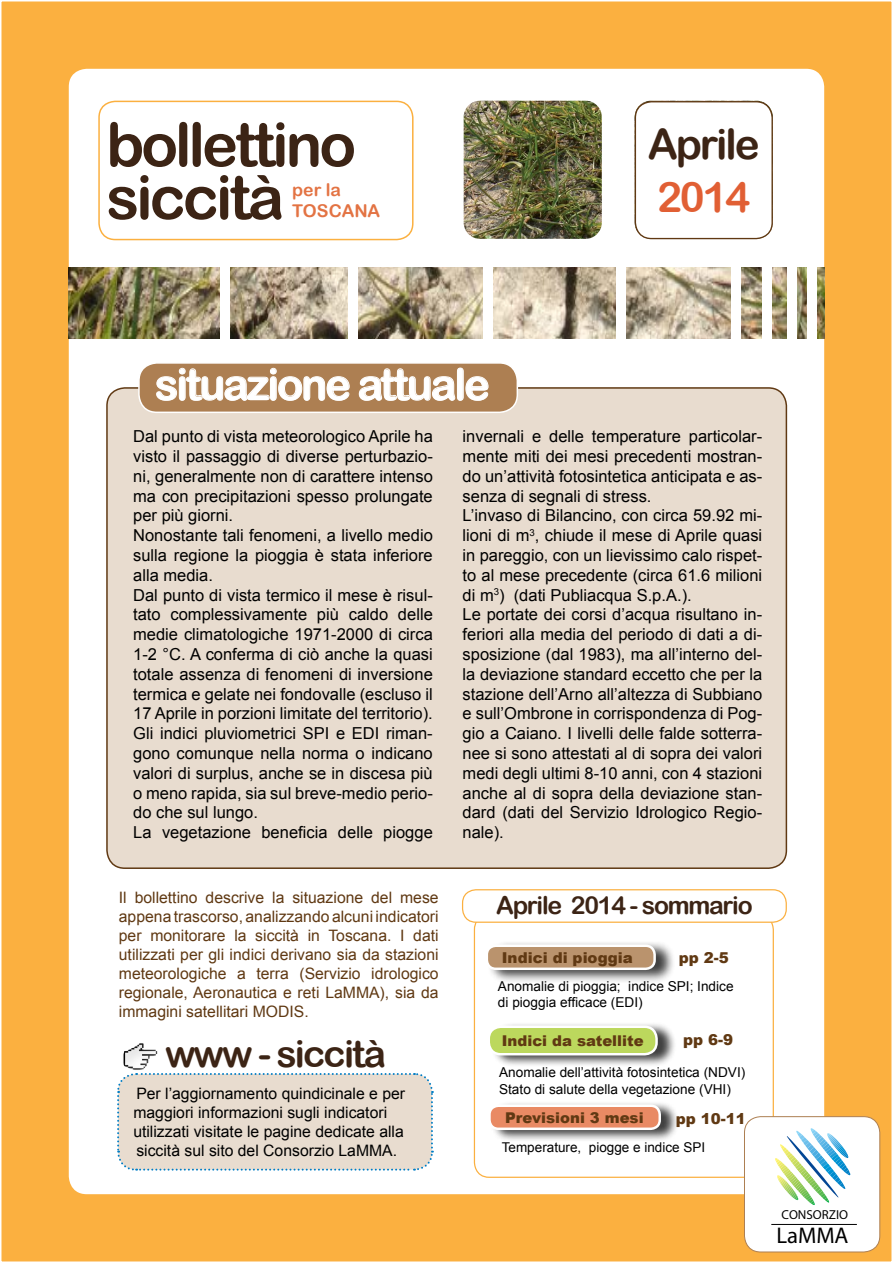
<style>
.page{position:relative;width:893px;height:1263px;background:#fff}
.page>*{position:absolute;margin:0;border:0;box-sizing:border-box;transform-origin:0 0}
.t1{font:60.9px/52.8px "Arial Rounded MT Bold";letter-spacing:-.05em;color:#3c2415}
.t2{font:43.5px "Arial Rounded MT Bold";letter-spacing:-.05em;color:#fff}
.t3{font:42px "Arial Rounded MT Bold";letter-spacing:-.05em;color:#3c2415}
.t4{font:42px "Arial Rounded MT Bold";color:#e15f34}
.t5{font:37.5px "Arial Rounded MT Bold";letter-spacing:-.05em;color:#3c2415}
.t6{font:24.75px "Arial Rounded MT Bold";letter-spacing:-.05em;color:#3c2415}
.t7{font:22.8px "Myriad Pro";color:#000}
.t8{font:17.55px/21.1px "Arial Rounded MT Bold";color:#e37343}
.t9{font:16.5px/19.8px "Arial";color:#000}
.t10{font:15.75px/18.9px "Arial";color:#603913;text-align:justify}
.t11{font:15.75px/18.9px "Arial";color:#000}
.t12{font:900 15px "Arial";color:#603913}
.t13{font:900 14.85px "Arial";color:#603913}
.t14{font:13.65px/16.4px "Arial";color:#000}
.t15{font:13.5px "Arial";color:#000}
.t16{font:13.05px "Myriad Pro";color:#000}
</style>
<div class="page">
<div style="left:0;top:0;width:893px;height:1263px;background:#fbb040;border:2px solid #fff"></div>
<div style="left:69px;top:69px;width:755px;height:1125px;background:#fff;border-radius:18px"></div>
<img style="left:464px;top:101px;width:309px;height:138px">
<div style="left:98px;top:101px;width:316px;height:139px;border:2px solid #fbb040;border-radius:16px"></div>
<div style="left:635px;top:102px;width:137px;height:137px;background:#fff;border-radius:16px"></div>
<div style="left:635px;top:101px;width:138px;height:138px;border:1px solid #603913;border-radius:16px"></div>
<div style="left:107px;top:388px;width:679px;height:480px;background:#e8dccf;border-radius:18px"></div>
<div style="left:139px;top:363px;width:378px;height:49px;background:#ad7f52;border-radius:18px"></div>
<div style="left:138px;top:362px;width:380px;height:51px;border:2px solid #fff;border-radius:18px"></div>
<svg style="left:156px;top:368px;width:194px;height:33px"></svg>
<svg style="left:359px;top:367px;width:130px;height:34px"></svg>
<img style="left:69px;top:268px;width:755px;height:70px">
<div style="left:220px;top:260px;width:10px;height:84px;background:#fff"></div>
<div style="left:348px;top:261px;width:10px;height:84px;background:#fff"></div>
<div style="left:483px;top:264px;width:9px;height:84px;background:#fff"></div>
<div style="left:616px;top:259px;width:9px;height:84px;background:#fff"></div>
<div style="left:731px;top:266px;width:9px;height:84px;background:#fff"></div>
<div style="left:762px;top:266px;width:9px;height:84px;background:#fff"></div>
<div style="left:787px;top:266px;width:9px;height:84px;background:#fff"></div>
<div style="left:807px;top:266px;width:9px;height:84px;background:#fff"></div>
<div style="left:117px;top:1073px;width:317px;height:98px;background:#e8dccf"></div>
<img style="left:123px;top:1043px;width:34px;height:27px">
<div style="left:462px;top:889px;width:325px;height:34px;border:1px solid #fbb040;border-radius:14px"></div>
<div style="left:487px;top:939px;width:188px;height:44px;background:#000;opacity:.75"></div>
<div style="left:487px;top:946px;width:168px;height:23px;background:#ba936d;border-radius:9px"></div>
<div style="left:486px;top:944px;width:170px;height:26px;border:2px solid #fff;border-radius:9px"></div>
<div style="left:744px;top:1117px;width:136px;height:135px;background:#fff;border-radius:16px"></div>
<div style="left:744px;top:1116px;width:136px;height:136px;border:1px solid #ad7f52;border-radius:16px"></div>
<svg style="left:775px;top:1128px;width:76px;height:77px"></svg>
<hr style="left:771px;top:1224px;width:86px;height:1px;background:#000">
<div style="left:491px;top:1101px;width:188px;height:41px;background:#000;opacity:.75"></div>
<div style="left:489px;top:1106px;width:171px;height:23px;background:#e98a64;border-radius:9px"></div>
<div style="left:488px;top:1104px;width:173px;height:26px;border:2px solid #fff;border-radius:9px"></div>
<div style="left:490px;top:1022px;width:186px;height:46px;background:#000;opacity:.75"></div>
<div style="left:489px;top:1027px;width:168px;height:27px;background:#bcd85d;border-radius:12px"></div>
<div style="left:487px;top:1025px;width:171px;height:30px;border:2px solid #fff;border-radius:12px"></div>
<h1 class="t1" style="left:106px;top:117px;width:251px">bollettino siccità</h1>
<p class="t8" style="left:292px;top:179px;width:89px">per la<br>TOSCANA</p>
<h3 class="t3" style="left:648px;top:119px;width:114px">Aprile</h3>
<h3 class="t4" style="left:657px;top:172px;width:95px">2014</h3>
<h2 class="t2" style="left:155px;top:359px;width:336px">situazione attuale</h2>
<p class="t9" style="left:133px;top:427px;width:301px">Dal punto di vista meteorologico Aprile ha visto il passaggio di diverse perturbazio&shy;ni, generalmente non di carattere intenso ma con precipitazioni spesso prolungate per più giorni.<br>Nonostante tali fenomeni, a livello medio sulla regione la pioggia è stata inferiore alla media.<br>Dal punto di vista termico il mese è risul&shy;tato complessivamente più caldo delle medie climatologiche 1971-2000 di circa 1-2 °C. A conferma di ciò anche la quasi totale assenza di fenomeni di inversione termica e gelate nei fondovalle (escluso il 17 Aprile in porzioni limitate del territorio).<br>Gli indici pluviometrici SPI e EDI riman&shy;gono comunque nella norma o indicano valori di surplus, anche se in discesa più o meno rapida, sia sul breve-medio perio&shy;do che sul lungo.<br>La vegetazione beneficia delle piogge</p>
<p class="t9" style="left:463px;top:427px;width:301px">invernali e delle temperature particolar&shy;mente miti dei mesi precedenti mostran&shy;do un’attività fotosintetica anticipata e as&shy;senza di segnali di stress.<br>L’invaso di Bilancino, con circa 59.92 mi&shy;lioni di m<sup>3</sup>, chiude il mese di Aprile quasi in pareggio, con un lievissimo calo rispet&shy;to al mese precedente (circa 61.6 milioni di m<sup>3</sup>) (dati Publiacqua S.p.A.).<br>Le portate dei corsi d’acqua risultano in&shy;feriori alla media del periodo di dati a di&shy;sposizione (dal 1983), ma all’interno del&shy;la deviazione standard eccetto che per la stazione dell’Arno all’altezza di Subbiano e sull’Ombrone in corrispondenza di Pog&shy;gio a Caiano. I livelli delle falde sotterra&shy;nee si sono attestati al di sopra dei valori medi degli ultimi 8-10 anni, con 4 stazioni anche al di sopra della deviazione stan&shy;dard (dati del Servizio Idrologico Regio&shy;nale).</p>
<p class="t10" style="left:119px;top:888px;width:321px">Il bollettino descrive la situazione del mese appena trascorso, analizzando alcuni indicatori per monitorare la siccità in Toscana. I dati utilizzati per gli indici derivano sia da stazioni meteorologiche a terra (Servizio idrologico regionale, Aeronautica e reti LaMMA), sia da immagini satellitari MODIS.</p>
<h3 class="t5" style="left:165px;top:1031px;width:222px">www - siccità</h3>
<p class="t11" style="left:133px;top:1084px;width:273px">Per l’aggiornamento quindicinale e per maggiori informazioni sugli indicatori utilizzati visitate le pagine dedicate alla siccità sul sito del Consorzio LaMMA.</p>
<h3 class="t6" style="left:496px;top:890px;width:258px">Aprile 2014 - sommario</h3>
<p class="t12" style="left:502px;top:946px;width:133px">Indici di pioggia</p>
<p class="t12" style="left:679px;top:947px;width:52px">pp 2-5</p>
<p class="t14" style="left:498px;top:978px;width:237px">Anomalie di pioggia; indice SPI; Indice di pioggia efficace (EDI)</p>
<p class="t13" style="left:502px;top:1030px;width:143px">Indici da satellite</p>
<p class="t12" style="left:683px;top:1029px;width:52px">pp 6-9</p>
<p class="t14" style="left:499px;top:1064px;width:248px">Anomalie dell’attività fotosintetica (NDVI)<br>Stato di salute della vegetazione (VHI)</p>
<p class="t13" style="left:505px;top:1107px;width:140px">Previsioni 3 mesi</p>
<p class="t12" style="left:676px;top:1108px;width:72px">pp 10-11</p>
<p class="t15" style="left:502px;top:1138px;width:205px">Temperature, piogge e indice SPI</p>
<p class="t16" style="left:781px;top:1207px;width:68px">CONSORZIO</p>
<h3 class="t7" style="left:776px;top:1221px;width:74px">LaMMA</h3>
</div>
